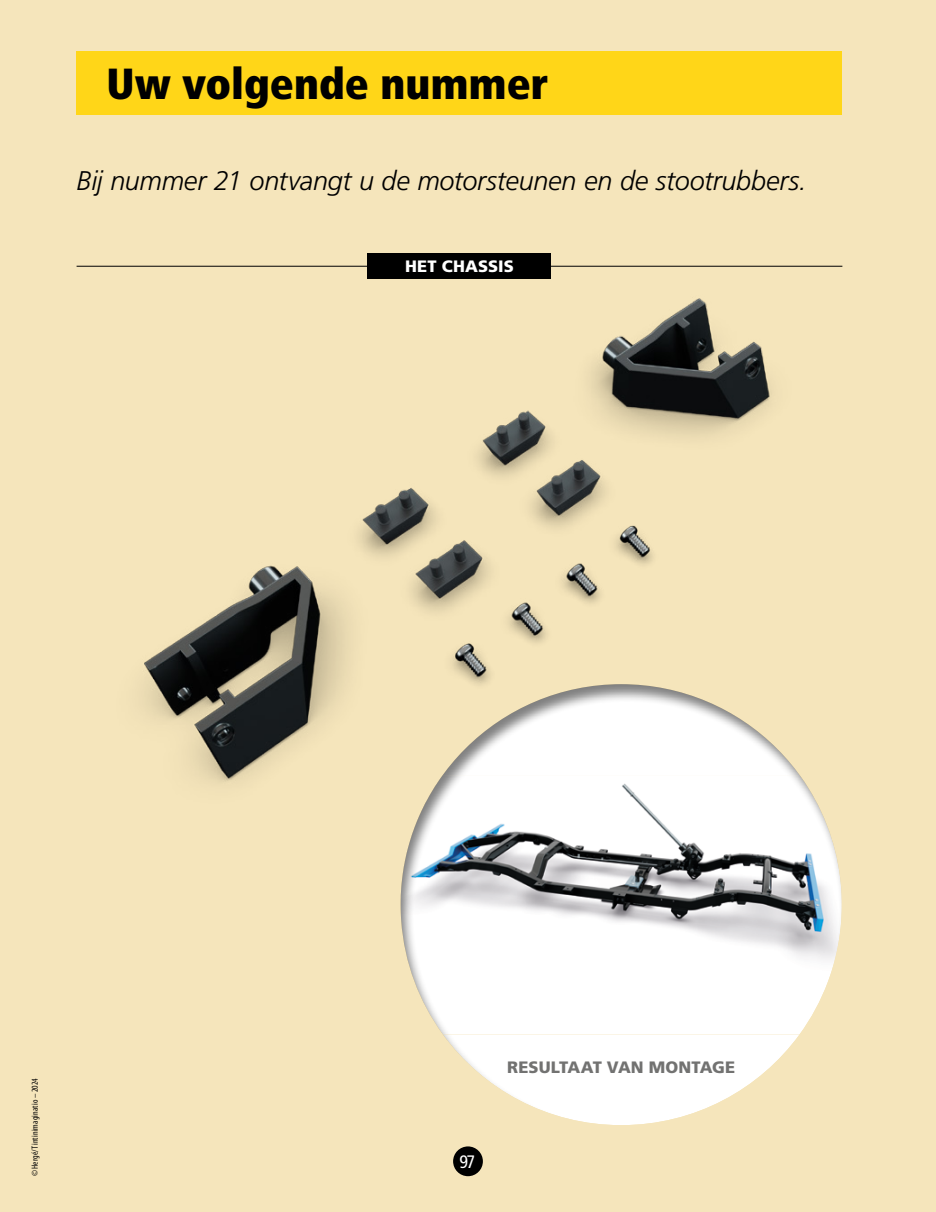
<style>
.page{position:relative;width:936px;height:1212px;background:#fff}
.page>*{position:absolute;margin:0;border:0;box-sizing:border-box;transform-origin:0 0}
.t1{font:900 condensed 43.5px "Frutiger LT Std";color:#000}
.t2{font:italic 300 27px "Frutiger LT Std";letter-spacing:-.01em;color:#000}
.t3{font:condensed 18px "Frutiger LT Std";color:#fff}
.t4{font:900 16.5px "Frutiger LT Std";letter-spacing:.005em;color:#727271}
.t5{font:900 16.5px "Frutiger LT Std";letter-spacing:.005em;color:#fff}
.t6{font:condensed 9px "Myriad Pro";letter-spacing:.02em;color:#000}
</style>
<div class="page">
<div style="left:0;top:0;width:935px;height:1212px;background:#f5e5bb"></div>
<img style="left:144px;top:298px;width:628px;height:485px">
<div style="left:386px;top:671px;width:467px;height:454px;background:#000;opacity:.5"></div>
<hr style="left:77px;top:266px;width:765px;height:1px;background:#000">
<div style="left:367px;top:253px;width:184px;height:26px;background:#000"></div>
<div style="left:453px;top:1146px;width:30px;height:30px;background:#000;border-radius:50%"></div>
<div style="left:77px;top:51px;width:765px;height:64px;background:#ffd618"></div>
<h1 class="t1" style="left:106px;top:58px;width:444px">Uw volgende nummer</h1>
<p class="t2" style="left:77px;top:166px;width:731px">Bij nummer 21 ontvangt u de motorsteunen en de stootrubbers.</p>
<p class="t5" style="left:405px;top:256px;width:110px">HET CHASSIS</p>
<p class="t6" style="left:30px;top:1176px;width:99px;rotate:-90deg">©Hergé/Tintinimaginatio – 2024</p>
<p class="t3" style="left:459px;top:1151px;width:17px">97</p>
<p class="t4" style="left:507px;top:1058px;width:229px">RESULTAAT VAN MONTAGE</p>
</div>
